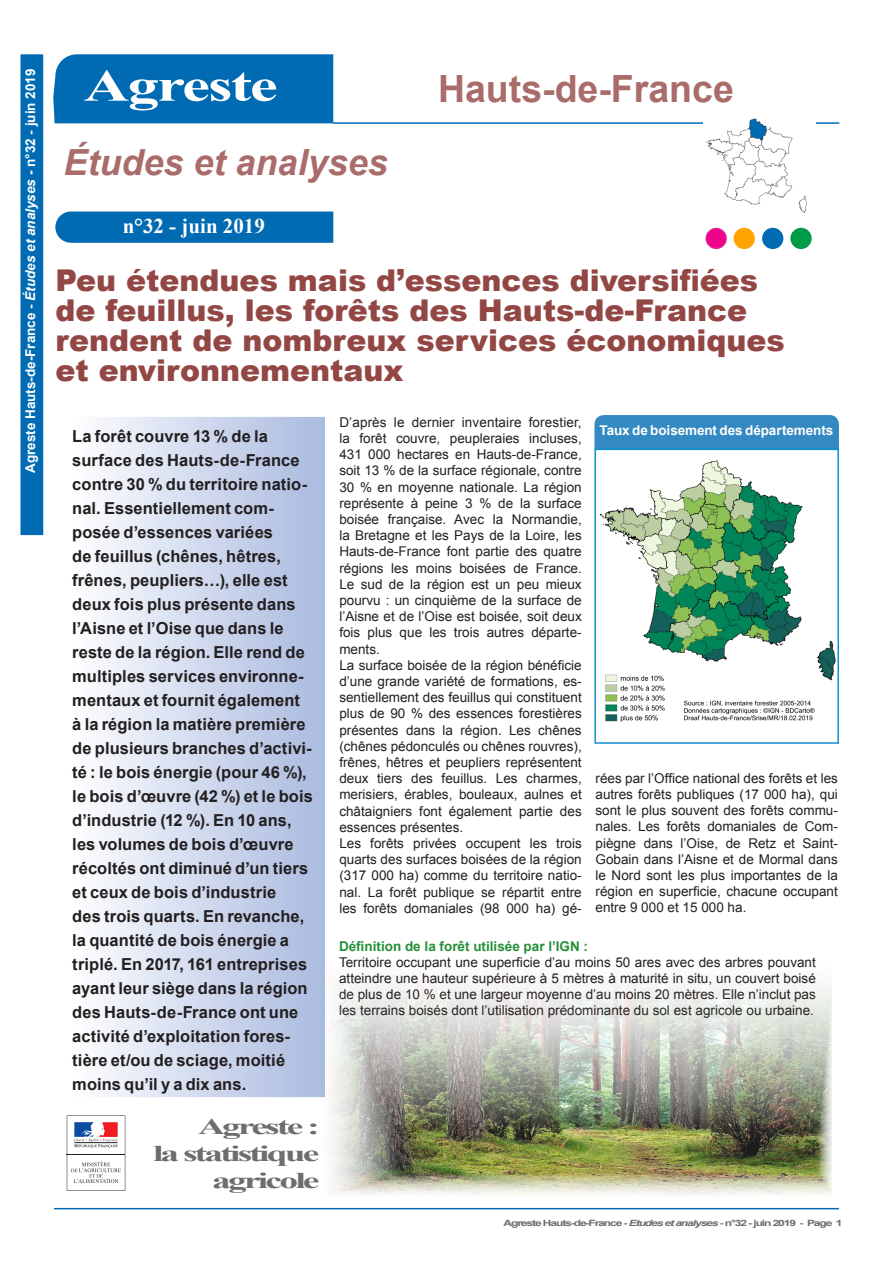
<style>
.page{position:relative;width:893px;height:1263px;background:#fff}
.page>*{position:absolute;margin:0;border:0;box-sizing:border-box;transform-origin:0 0}
.t1{font:700 45.3px "Times New Roman";letter-spacing:-.03em;color:#fff;scale:1.39 1}
.t2{font:700 37.5px "Arial";color:#a96c6a}
.t3{font:italic 700 36px "Arial";color:#a96c6a}
.t4{font:900 30px/30px "Arial";color:#934745}
.t5{font:700 22.5px "Times New Roman";letter-spacing:-.075em;color:#6c6d70;scale:1.67 1}
.t6{font:700 21px "Times New Roman";color:#fff}
.t7{font:700 16.5px/24px "Arial";letter-spacing:.005em;color:#231f20}
.t8{font:13.5px/16.2px "Arial";color:#231f20;text-align:justify}
.t9{font:700 13.5px "Arial";color:#fff}
.t10{font:700 13.5px "Arial";color:#269039}
.t11{font:700 8.7px "Arial";letter-spacing:-.09em;color:#6c6d70;scale:1.39 1}
.s1{font-style:italic}
</style>
<div class="page">
<hr style="left:54px;top:1208px;width:785px;height:1px;background:#006bb3">
<div style="left:594px;top:415px;width:245px;height:34px;background:#3389c2"></div>
<svg style="left:53px;top:54px;width:280px;height:69px;background:#0b71b6"></svg>
<div style="left:84px;top:58px;width:226px;height:57px;background:#006bb3"></div>
<svg style="left:55px;top:211px;width:279px;height:32px;background:#0970b5"></svg>
<div style="left:21px;top:54px;width:22px;height:481px;background:#006bb3"></div>
<svg style="left:102px;top:417px;width:223px;height:680px;background:#ced7ec"></svg>
<div style="left:706px;top:229px;width:20px;height:19px;background:#ed028c;border-radius:50%"></div>
<div style="left:706px;top:228px;width:21px;height:21px;border:2px solid #e42291;border-radius:50%"></div>
<div style="left:734px;top:229px;width:20px;height:19px;background:#ffa300;border-radius:50%"></div>
<div style="left:734px;top:228px;width:21px;height:21px;border:2px solid #ffa300;border-radius:50%"></div>
<div style="left:763px;top:228px;width:20px;height:20px;background:#006bb3;border-radius:50%"></div>
<div style="left:762px;top:228px;width:21px;height:21px;border:2px solid #006bb3;border-radius:50%"></div>
<div style="left:791px;top:228px;width:20px;height:20px;background:#009b47;border-radius:50%"></div>
<div style="left:790px;top:228px;width:22px;height:21px;border:2px solid #009b47;border-radius:50%"></div>
<hr style="left:333px;top:122px;width:506px;height:2px;background:#006bb3">
<img style="left:703px;top:118px;width:112px;height:95px">
<svg style="left:67px;top:1115px;width:58px;height:76px"></svg>
<img style="left:599px;top:460px;width:237px;height:262px">
<div style="left:594px;top:449px;width:245px;height:295px;border:2px solid #118fcd"></div>
<div style="left:309px;top:935px;width:527px;height:266px;background:#fff"></div>
<img style="left:309px;top:951px;width:522px;height:244px">
<p class="t9" style="left:21px;top:473px;width:406px;rotate:-90deg">Agreste Hauts-de-France - <span class="s1">Études et analyses -</span> n°32 - juin 2019</p>
<p class="t1" style="left:84px;top:54px;width:141px">Agreste</p>
<p class="t2" style="left:438px;top:64px;width:297px">Hauts-de-France</p>
<p class="t3" style="left:64px;top:138px;width:326px">Études et analyses</p>
<p class="t6" style="left:123px;top:212px;width:144px">n°32 - juin 2019</p>
<p class="t4" style="left:55px;top:265px;width:704px">Peu étendues mais d’essences diversifiées</p>
<p class="t4" style="left:55px;top:295px;width:731px">de feuillus, les forêts des Hauts-de-France rendent de nombreux services économiques</p>
<p class="t4" style="left:55px;top:355px;width:350px">et environnementaux</p>
<p class="t8" style="left:339px;top:414px;width:244px">D’après le dernier inventaire forestier, la forêt couvre, peupleraies incluses, 431 000 hectares en Hauts-de-France, soit 13 % de la surface régionale, contre 30 % en moyenne nationale. La région représente à peine 3 % de la surface boisée française. Avec la Normandie, la Bretagne et les Pays de la Loire, les Hauts-de-France font partie des quatre régions les moins boisées de France.<br>Le sud de la région est un peu mieux pourvu : un cinquième de la surface de l’Aisne et de l’Oise est boisée, soit deux fois plus que les trois autres départe&shy;ments.</p>
<p class="t8" style="left:339px;top:657px;width:244px">La surface boisée de la région bénéficie d’une grande variété de formations, es&shy;sentiellement des feuillus qui constituent plus de 90 % des essences forestières présentes dans la région. Les chênes (chênes pédonculés ou chênes rouvres), frênes, hêtres et peupliers représentent deux tiers des feuillus. Les charmes, merisiers, érables, bouleaux, aulnes et châtaigniers font également partie des essences présentes.</p>
<p class="t8" style="left:339px;top:835px;width:244px">Les forêts privées occupent les trois quarts des surfaces boisées de la région (317 000 ha) comme du territoire natio&shy;nal. La forêt publique se répartit entre les forêts domaniales (98 000 ha) gé-</p>
<p class="t10" style="left:339px;top:937px;width:251px">Définition de la forêt utilisée par l’IGN :</p>
<p class="t8" style="left:339px;top:954px;width:478px">Territoire occupant une superficie d’au moins 50 ares avec des arbres pouvant atteindre une hauteur supérieure à 5 mètres à maturité in situ, un couvert boisé de plus de 10 % et une largeur moyenne d’au moins 20 mètres. Elle n’inclut pas les terrains boisés dont l’utilisation prédominante du sol est agricole ou urbaine.</p>
<p class="t9" style="left:600px;top:421px;width:235px">Taux de boisement des départements</p>
<p class="t7" style="left:72px;top:424px;width:242px">La forêt couvre 13 % de la surface des Hauts-de-France contre 30 % du territoire natio&shy;nal. Essentiellement com&shy;posée d’essences variées<br>de feuillus (chênes, hêtres, frênes, peupliers…), elle est deux fois plus présente dans l’Aisne et l’Oise que dans le reste de la région. Elle rend de multiples services environne&shy;mentaux et fournit également à la région la matière première de plusieurs branches d’activi&shy;té : le bois énergie (pour 46 %), le bois d’œuvre (42 %) et le bois d’industrie (12 %). En 10 ans, les volumes de bois d’œuvre récoltés ont diminué d’un tiers et ceux de bois d’industrie<br>des trois quarts. En revanche, la quantité de bois énergie a triplé. En 2017, 161 entreprises ayant leur siège dans la région des Hauts-de-France ont une activité d’exploitation fores&shy;tière et/ou de sciage, moitié moins qu’il y a dix ans.</p>
<p class="t8" style="left:595px;top:770px;width:244px">rées par l’Office national des forêts et les autres forêts publiques (17 000 ha), qui sont le plus souvent des forêts commu&shy;nales. Les forêts domaniales de Com&shy;piègne dans l’Oise, de Retz et Saint-Gobain dans l’Aisne et de Mormal dans le Nord sont les plus importantes de la région en superficie, chacune occupant entre 9 000 et 15 000 ha.</p>
<p class="t5" style="left:198px;top:1111px;width:74px">Agreste :</p>
<p class="t5" style="left:153px;top:1138px;width:101px">la statistique</p>
<p class="t5" style="left:212px;top:1165px;width:66px">agricole</p>
<p class="t11" style="left:503px;top:1217px;width:245px">Agreste Hauts-de-France - <span class="s1">Etudes et analyses</span> - n°32 - juin 2019 - Page 1</p>
</div>
